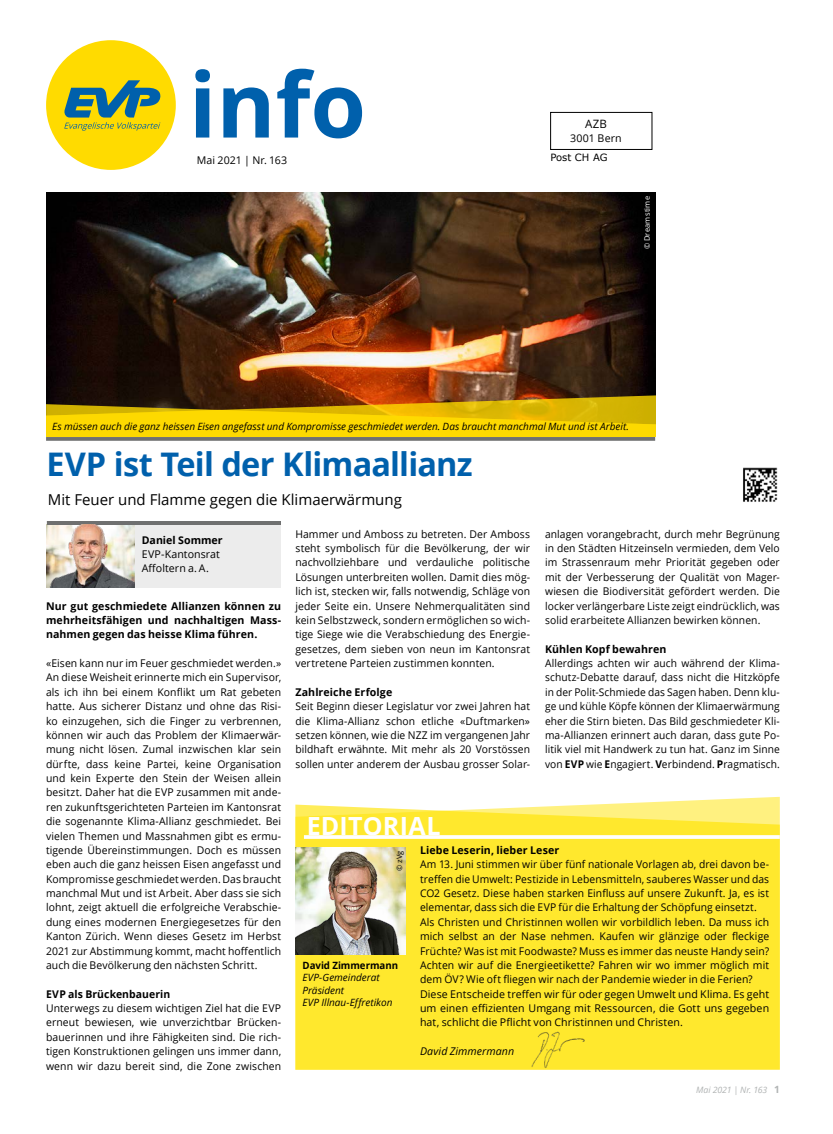
<style>
.page{position:relative;width:833px;height:1134px;background:#fff}
.page>*{position:absolute;margin:0;border:0;box-sizing:border-box;transform-origin:0 0}
.t1{font:700 90px "Open Sans";color:#0060ac}
.t2{font:700 32.5px "Open Sans";letter-spacing:-.025em;color:#0060ac}
.t3{font:700 25px "Open Sans";letter-spacing:.01em;color:#fff}
.t4{font:15px "Open Sans";color:#000}
.t5{font:11.5px "Open Sans";color:#000}
.t6{font:10.62px/14.4px "Open Sans";letter-spacing:.01em;color:#000;text-align:justify}
.t7{font:10.62px/14.4px "Open Sans";letter-spacing:.01em;color:#000;text-align:justify;scale:.96 1}
.t8{font:700 10.62px/14.4px "Open Sans";letter-spacing:.01em;color:#000;text-align:justify}
.t9{font:italic 10.62px "Open Sans";letter-spacing:.005em;color:#000}
.t10{font:italic 10px/12.5px "Open Sans";color:#000}
.t11{font:700 10px "Open Sans";letter-spacing:-.005em;color:#000}
.t12{font:10px "Verdana";color:#000}
.t13{font:italic 8.75px "Open Sans";color:#b1b4b4}
.t14{font:7.5px "Open Sans";letter-spacing:.025em;color:#fff}
.t15{font:7.5px "Open Sans";color:#000}
.s1{font-weight:700}
.s2{font-weight:700;font-style:normal;font-size:10px}
</style>
<div class="page">
<img style="left:295px;top:797px;width:485px;height:273px">
<img style="left:295px;top:847px;width:111px;height:107px">
<div style="left:46px;top:521px;width:234px;height:66px;background:#ececec"></div>
<hr style="left:47px;top:521px;width:233px;height:4px;background:#6f7070">
<img style="left:46px;top:525px;width:88px;height:63px">
<svg style="left:304px;top:835px;width:476px;height:4px;fill:#fffce8"></svg>
<svg style="left:46px;top:437px;width:609px;height:4px;background:#777878"></svg>
<img style="left:46px;top:193px;width:609px;height:202px">
<svg style="left:46px;top:395px;width:609px;height:42px;background:#cfa803"></svg>
<img style="left:529px;top:1031px;width:57px;height:38px">
<div style="left:550px;top:112px;width:102px;height:38px;border:1px solid #000"></div>
<img style="left:743px;top:467px;width:34px;height:35px">
<div style="left:46px;top:40px;width:130px;height:130px;background:#ffdb00;border-radius:50%"></div>
<svg style="left:64px;top:80px;width:97px;height:51px"></svg>
<h1 class="t1" style="left:189px;top:41px;width:179px">info</h1>
<p class="t6" style="left:197px;top:152px;width:92px">Mai 2021 | Nr. 163</p>
<p class="t5" style="left:585px;top:116px;width:23px">AZB</p>
<p class="t6" style="left:570px;top:131px;width:53px">3001 Bern</p>
<p class="t12" style="left:550px;top:151px;width:59px">Post CH AG</p>
<p class="t14" style="left:642px;top:249px;width:54px;rotate:-90deg">© Dreamstime</p>
<p class="t10" style="left:52px;top:420px;width:578px">Es müssen auch die ganz heissen Eisen angefasst und Kompromisse geschmiedet werden. Das braucht manchmal Mut und ist Arbeit.</p>
<h2 class="t2" style="left:46px;top:441px;width:427px">EVP ist Teil der Klimaallianz</h2>
<h3 class="t4" style="left:48px;top:489px;width:355px">Mit Feuer und Flamme gegen die Klimaerwärmung</h3>
<p class="t8" style="left:142px;top:533px;width:82px">Daniel Sommer</p>
<p class="t6" style="left:142px;top:547px;width:80px;line-height:13.8px">EVP-Kantonsrat<br>Affoltern a. A.</p>
<p class="t8" style="left:46px;top:598px;width:237px">Nur gut geschmiedete Allianzen können zu mehrheitsfähigen und nachhaltigen Mass&shy;nahmen gegen das heisse Klima führen.</p>
<p class="t6" style="left:46px;top:656px;width:237px">«Eisen kann nur im Feuer geschmiedet werden.» An diese Weisheit erinnerte mich ein Supervisor, als ich ihn bei einem Konflikt um Rat gebeten hatte. Aus sicherer Distanz und ohne das Risi&shy;ko einzugehen, sich die Finger zu verbrennen, können wir auch das Problem der Klimaerwär&shy;mung nicht lösen. Zumal inzwischen klar sein dürfte, dass keine Partei, keine Organisation und kein Experte den Stein der Weisen allein besitzt. Daher hat die EVP zusammen mit ande&shy;ren zukunftsgerichteten Parteien im Kantonsrat die sogenannte Klima-Allianz geschmiedet. Bei vielen Themen und Massnahmen gibt es ermu&shy;tigende Übereinstimmungen. Doch es müssen eben auch die ganz heissen Eisen angefasst und Kompromisse geschmiedet werden. Das braucht manchmal Mut und ist Arbeit. Aber dass sie sich lohnt, zeigt aktuell die erfolgreiche Verabschie&shy;dung eines modernen Energiegesetzes für den Kanton Zürich. Wenn dieses Gesetz im Herbst 2021 zur Abstimmung kommt, macht hoffentlich auch die Bevölkerung den nächsten Schritt.</p>
<p class="t8" style="left:46px;top:986px;width:126px">EVP als Brückenbauerin</p>
<p class="t6" style="left:46px;top:1001px;width:237px">Unterwegs zu diesem wichtigen Ziel hat die EVP erneut bewiesen, wie unverzichtbar Brücken&shy;bauerinnen und ihre Fähigkeiten sind. Die rich&shy;tigen Konstruktionen gelingen uns immer dann, wenn wir dazu bereit sind, die Zone zwischen</p>
<p class="t6" style="left:295px;top:526px;width:236px">Hammer und Amboss zu betreten. Der Amboss steht symbolisch für die Bevölkerung, der wir nachvollziehbare und verdauliche politische Lösungen unterbreiten wollen. Damit dies mög&shy;lich ist, stecken wir, falls notwendig, Schläge von jeder Seite ein. Unsere Nehmerqualitäten sind kein Selbstzweck, sondern ermöglichen so wich&shy;tige Siege wie die Verabschiedung des Energie&shy;gesetzes, dem sieben von neun im Kantonsrat vertretene Parteien zustimmen konnten.</p>
<p class="t8" style="left:295px;top:684px;width:98px">Zahlreiche Erfolge</p>
<p class="t6" style="left:295px;top:699px;width:236px">Seit Beginn dieser Legislatur vor zwei Jahren hat die Klima-Allianz schon etliche «Duftmarken» setzen können, wie die NZZ im vergangenen Jahr bildhaft erwähnte. Mit mehr als 20 Vorstössen sollen unter anderem der Ausbau grosser Solar-</p>
<p class="t6" style="left:545px;top:526px;width:236px">anlagen vorangebracht, durch mehr Begrünung in den Städten Hitzeinseln vermieden, dem Velo im Strassenraum mehr Priorität gegeben oder mit der Verbesserung der Qualität von Mager&shy;wiesen die Biodiversität gefördert werden. Die locker verlängerbare Liste zeigt eindrücklich, was solid erarbeitete Allianzen bewirken können.</p>
<p class="t8" style="left:545px;top:641px;width:123px">Kühlen Kopf bewahren</p>
<p class="t7" style="left:545px;top:656px;width:246px">Allerdings achten wir auch während der Klima&shy;schutz-Debatte darauf, dass nicht die Hitzköpfe in der Polit-Schmiede das Sagen haben. Denn klu&shy;ge und kühle Köpfe können der Klimaerwärmung eher die Stirn bieten. Das Bild geschmiedeter Kli&shy;ma-Allianzen erinnert auch daran, dass gute Po&shy;litik viel mit Handwerk zu tun hat. Ganz im Sinne von <span class="s1">EVP</span> wie <span class="s1">E</span>ngagiert. <span class="s1">V</span>erbindend. <span class="s1">P</span>ragmatisch.</p>
<h3 class="t3" style="left:307px;top:808px;width:135px">EDITORIAL</h3>
<p class="t15" style="left:394px;top:871px;width:22px;rotate:-90deg">© zVg</p>
<p class="t11" style="left:302px;top:958px;width:97px">David Zimmermann</p>
<p class="t10" style="left:302px;top:971px;width:91px">EVP-Gemeinderat<br>Präsident<br>EVP Illnau-Effretikon</p>
<p class="t8" style="left:420px;top:842px;width:141px">Liebe Leserin, lieber Leser</p>
<p class="t6" style="left:420px;top:857px;width:351px;text-align:left">Am 13. Juni stimmen wir über fünf nationale Vorlagen ab, drei davon be&shy;treffen die Umwelt: Pestizide in Lebensmitteln, sauberes Wasser und das CO2 Gesetz. Diese haben starken Einfluss auf unsere Zukunft. Ja, es ist elementar, dass sich die EVP für die Erhaltung der Schöpfung einsetzt.<br>Als Christen und Christinnen wollen wir vorbildlich leben. Da muss ich mich selbst an der Nase nehmen. Kaufen wir glänzige oder fleckige Früchte? Was ist mit Foodwaste? Muss es immer das neuste Handy sein?<br>Achten wir auf die Energieetikette? Fahren wir wo immer möglich mit dem ÖV? Wie oft fliegen wir nach der Pandemie wieder in die Ferien?<br>Diese Entscheide treffen wir für oder gegen Umwelt und Klima. Es geht um einen effizienten Umgang mit Ressourcen, die Gott uns gegeben hat, schlicht die Pflicht von Christinnen und Christen.</p>
<p class="t9" style="left:420px;top:1044px;width:96px">David Zimmermann</p>
<p class="t13" style="left:696px;top:1084px;width:85px">Mai 2021 | Nr. 163 <span class="s2">1</span></p>
</div>
